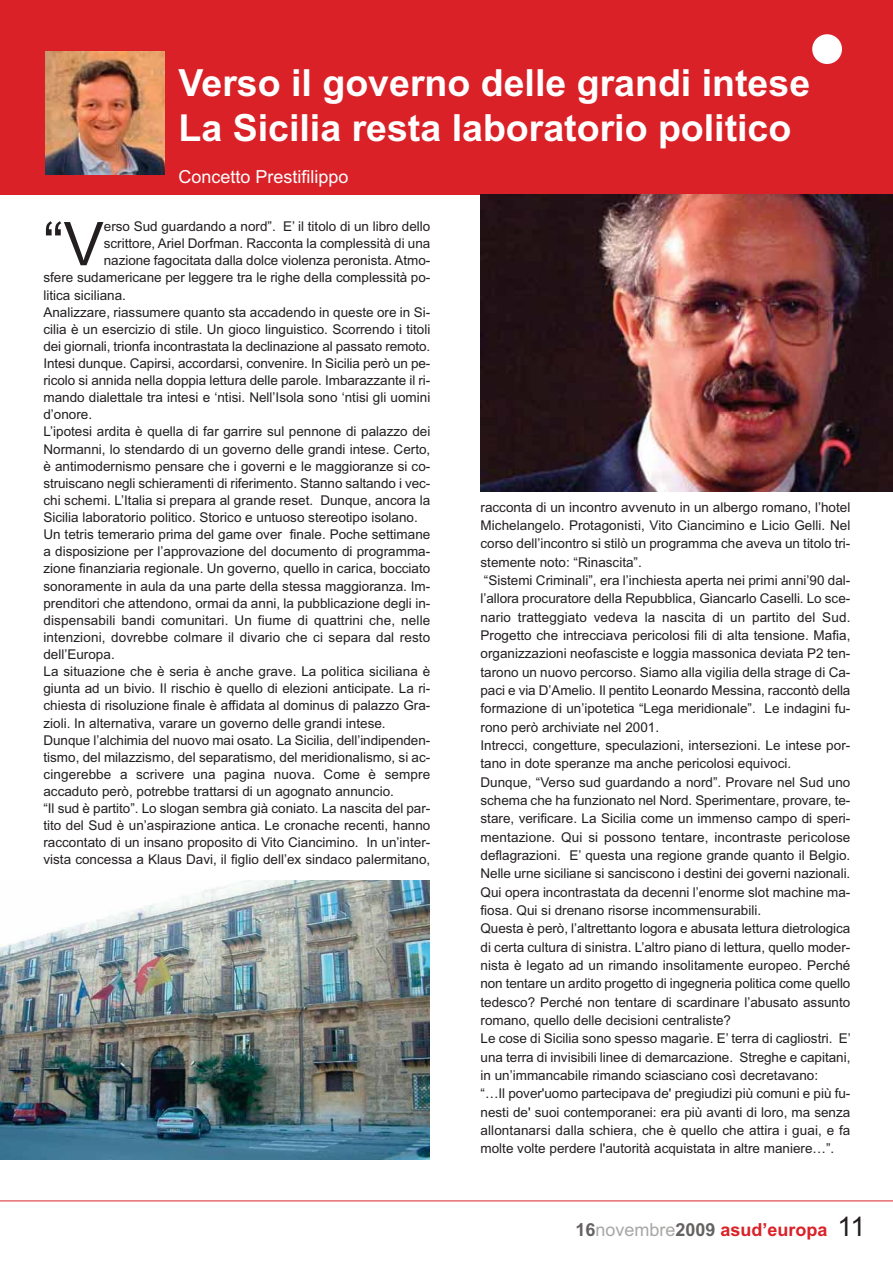
<style>
.page{position:relative;width:893px;height:1263px;background:#fff}
.page>*{position:absolute;margin:0;border:0;box-sizing:border-box;transform-origin:0 0}
.t1{font:60.45px "Arial";color:#231f20}
.t2{font:700 37.5px/45px "Arial";color:#fff}
.t3{font:700 18px "Arial";color:#da2128}
.t4{font:18px "Arial";color:#fff}
.t5{font:13.5px/18.3px "Arial";color:#231f20}
.s1{color:#656262}
.s2{font-weight:400;color:#a9a7a6}
.s3{font-weight:400;font-size:27px;color:#231f20}
</style>
<div class="page">
<div style="left:0;top:0;width:892px;height:194px;background:#da2128"></div>
<hr style="left:0;top:1201px;width:892px;height:1px;background:#da2128">
<div style="left:812px;top:34px;width:30px;height:30px;background:#fff;border-radius:50%"></div>
<img style="left:480px;top:194px;width:412px;height:298px">
<img style="left:0;top:880px;width:429px;height:279px">
<img style="left:45px;top:51px;width:120px;height:124px">
<h2 class="t2" style="left:179px;top:64px;width:633px">Verso il governo delle grandi intese<br>La Sicilia resta laboratorio politico</h2>
<h3 class="t4" style="left:179px;top:171px;width:171px">Concetto Prestifilippo</h3>
<h1 class="t1" style="left:43px;top:222px;width:62px">“V</h1>
<p class="t5" style="left:104px;top:219px;width:328px">erso Sud guardando a nord”. E’ il titolo di un libro dello</p>
<p class="t5" style="left:104px;top:236px;width:328px">scrittore, Ariel Dorfman. Racconta la complessità di una</p>
<p class="t5" style="left:104px;top:253px;width:328px">nazione fagocitata dalla dolce violenza peronista. Atmo-</p>
<p class="t5" style="left:43px;top:270px;width:388px">sfere sudamericane per leggere tra le righe della complessità po-</p>
<p class="t5" style="left:43px;top:287px;width:84px">litica siciliana.</p>
<p class="t5" style="left:43px;top:304px;width:388px">Analizzare, riassumere quanto sta accadendo in queste ore in Si-</p>
<p class="t5" style="left:43px;top:321px;width:388px">cilia è un esercizio di stile. Un gioco linguistico. Scorrendo i titoli</p>
<p class="t5" style="left:43px;top:338px;width:388px">dei giornali, trionfa incontrastata la declinazione al passato remoto.</p>
<p class="t5" style="left:43px;top:355px;width:388px">Intesi dunque. Capirsi, accordarsi, convenire. In Sicilia però un pe-</p>
<p class="t5" style="left:43px;top:373px;width:388px">ricolo si annida nella doppia lettura delle parole. Imbarazzante il ri-</p>
<p class="t5" style="left:43px;top:390px;width:388px">mando dialettale tra intesi e ‘ntisi. Nell’Isola sono ‘ntisi gli uomini</p>
<p class="t5" style="left:43px;top:407px;width:50px">d’onore.</p>
<p class="t5" style="left:43px;top:424px;width:388px">L’ipotesi ardita è quella di far garrire sul pennone di palazzo dei</p>
<p class="t5" style="left:43px;top:441px;width:388px">Normanni, lo stendardo di un governo delle grandi intese. Certo,</p>
<p class="t5" style="left:43px;top:458px;width:388px">è antimodernismo pensare che i governi e le maggioranze si co-</p>
<p class="t5" style="left:43px;top:475px;width:388px">struiscano negli schieramenti di riferimento. Stanno saltando i vec-</p>
<p class="t5" style="left:43px;top:492px;width:388px">chi schemi. L’Italia si prepara al grande reset. Dunque, ancora la</p>
<p class="t5" style="left:43px;top:510px;width:376px">Sicilia laboratorio politico. Storico e untuoso stereotipo isolano.</p>
<p class="t5" style="left:43px;top:527px;width:388px">Un tetris temerario prima del game over finale. Poche settimane</p>
<p class="t5" style="left:43px;top:544px;width:388px">a disposizione per l’approvazione del documento di programma-</p>
<p class="t5" style="left:43px;top:561px;width:388px">zione finanziaria regionale. Un governo, quello in carica, bocciato</p>
<p class="t5" style="left:43px;top:578px;width:388px">sonoramente in aula da una parte della stessa maggioranza. Im-</p>
<p class="t5" style="left:43px;top:595px;width:388px">prenditori che attendono, ormai da anni, la pubblicazione degli in-</p>
<p class="t5" style="left:43px;top:612px;width:388px">dispensabili bandi comunitari. Un fiume di quattrini che, nelle</p>
<p class="t5" style="left:43px;top:629px;width:388px">intenzioni, dovrebbe colmare il divario che ci separa dal resto</p>
<p class="t5" style="left:43px;top:646px;width:73px">dell’Europa.</p>
<p class="t5" style="left:43px;top:664px;width:388px">La situazione che è seria è anche grave. La politica siciliana è</p>
<p class="t5" style="left:43px;top:681px;width:388px">giunta ad un bivio. Il rischio è quello di elezioni anticipate. La ri-</p>
<p class="t5" style="left:43px;top:698px;width:388px">chiesta di risoluzione finale è affidata al dominus di palazzo Gra-</p>
<p class="t5" style="left:43px;top:715px;width:344px">zioli. In alternativa, varare un governo delle grandi intese.</p>
<p class="t5" style="left:43px;top:732px;width:388px">Dunque l’alchimia del nuovo mai osato. La Sicilia, dell’indipenden-</p>
<p class="t5" style="left:43px;top:749px;width:388px">tismo, del milazzismo, del separatismo, del meridionalismo, si ac-</p>
<p class="t5" style="left:43px;top:766px;width:388px">cingerebbe a scrivere una pagina nuova. Come è sempre</p>
<p class="t5" style="left:43px;top:783px;width:352px">accaduto però, potrebbe trattarsi di un agognato annuncio.</p>
<p class="t5" style="left:43px;top:801px;width:388px">“Il sud è partito”. Lo slogan sembra già coniato. La nascita del par-</p>
<p class="t5" style="left:43px;top:818px;width:388px">tito del Sud è un’aspirazione antica. Le cronache recenti, hanno</p>
<p class="t5" style="left:43px;top:835px;width:388px">raccontato di un insano proposito di Vito Ciancimino. In un’inter-</p>
<p class="t5" style="left:43px;top:852px;width:388px">vista concessa a Klaus Davi, il figlio dell’ex sindaco palermitano,</p>
<p class="t5" style="left:480px;top:499px;width:372px">racconta di un incontro avvenuto in un albergo romano, l’hotel Michelangelo. Protagonisti, Vito Ciancimino e Licio Gelli. Nel corso dell’incontro si stilò un programma che aveva un titolo tri&shy;stemente noto: “Rinascita”.<br>“Sistemi Criminali”, era l’inchiesta aperta nei primi anni’90 dal&shy;l’allora procuratore della Repubblica, Giancarlo Caselli. Lo sce&shy;nario tratteggiato vedeva la nascita di un partito del Sud.<br>Progetto che intrecciava pericolosi fili di alta tensione. Mafia, organizzazioni neofasciste e loggia massonica deviata P2 ten&shy;tarono un nuovo percorso. Siamo alla vigilia della strage di Ca&shy;paci e via D’Amelio. Il pentito Leonardo Messina, raccontò della formazione di un’ipotetica “Lega meridionale”. Le indagini fu&shy;rono però archiviate nel 2001.<br>Intrecci, congetture, speculazioni, intersezioni. Le intese por&shy;tano in dote speranze ma anche pericolosi equivoci.<br>Dunque, “Verso sud guardando a nord”. Provare nel Sud uno schema che ha funzionato nel Nord. Sperimentare, provare, te&shy;stare, verificare. La Sicilia come un immenso campo di speri&shy;mentazione. Qui si possono tentare, incontraste pericolose deflagrazioni. E’ questa una regione grande quanto il Belgio.<br>Nelle urne siciliane si sanciscono i destini dei governi nazionali.<br>Qui opera incontrastata da decenni l’enorme slot machine ma&shy;fiosa. Qui si drenano risorse incommensurabili.<br>Questa è però, l’altrettanto logora e abusata lettura dietrologica di certa cultura di sinistra. L’altro piano di lettura, quello moder&shy;nista è legato ad un rimando insolitamente europeo. Perché non tentare un ardito progetto di ingegneria politica come quello tedesco? Perché non tentare di scardinare l’abusato assunto romano, quello delle decisioni centraliste?<br>Le cose di Sicilia sono spesso magarìe. E’ terra di cagliostri. E’ una terra di invisibili linee di demarcazione. Streghe e capitani, in un’immancabile rimando sciasciano così decretavano:<br>“…Il pover'uomo partecipava de' pregiudizi più comuni e più fu&shy;nesti de' suoi contemporanei: era più avanti di loro, ma senza allontanarsi dalla schiera, che è quello che attira i guai, e fa molte volte perdere l'autorità acquistata in altre maniere…”.</p>
<h3 class="t3" style="left:575px;top:1223px;width:292px"><span class="s1">16</span><span class="s2">novembre</span><span class="s1">2009</span> asud’europa <span class="s3">11</span></h3>
</div>
